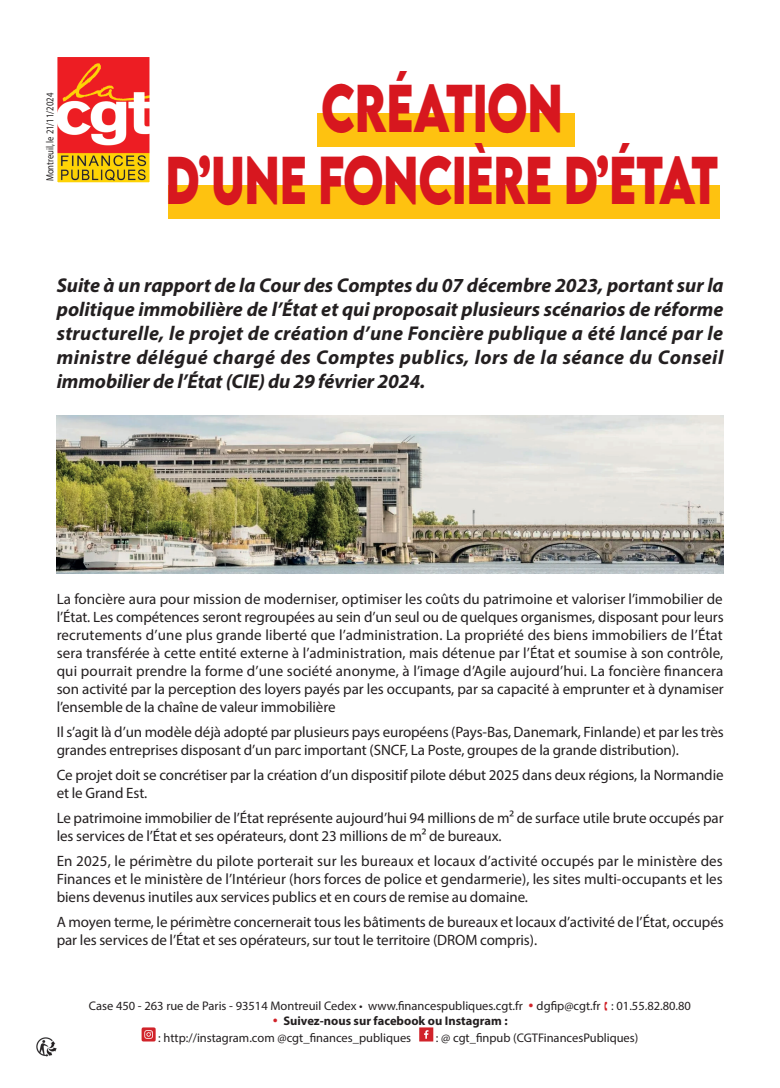
<style>
.page{position:relative;width:780px;height:1088px;background:#fff}
.page>*{position:absolute;margin:0;border:0;box-sizing:border-box;transform-origin:0 0}
.t1{font:700 60px/72px "LEMONMILK";letter-spacing:-.01em;color:#d7171f;text-align:center;scale:.72 1}
.t2{font:italic 700 20px/24px "Myriad Pro";letter-spacing:-.005em;color:#231f20;text-align:justify}
.t3{font:15px/18px "Myriad Pro";letter-spacing:-.005em;color:#231f20}
.t4{font:12.5px/16.5px "Myriad Pro";color:#231f20}
.t5{font:10.38px "Myriad Pro";color:#231f20;scale:.84 1}
.s1{color:#d1232a}
.s2{font-weight:700}
</style>
<div class="page">
<div style="left:317px;top:113px;width:257px;height:34px;background:#fec210"></div>
<div style="left:168px;top:185px;width:551px;height:34px;background:#fec210"></div>
<img style="left:59px;top:58px;width:89px;height:123px">
<div style="left:56px;top:55px;width:95px;height:129px;border:2px solid #fff"></div>
<img style="left:37px;top:1037px;width:20px;height:19px">
<svg style="left:141px;top:1027px;width:15px;height:14px"></svg>
<svg style="left:419px;top:1027px;width:14px;height:14px"></svg>
<img style="left:57px;top:415px;width:666px;height:158px">
<p class="t5" style="left:44px;top:181px;width:107px;rotate:-90deg">Montreuil, le 21/11/2024</p>
<h1 class="t1" style="left:165px;top:73px;width:769px">CRÉATION<br>D’UNE FONCIÈRE D’ÉTAT</h1>
<p class="t2" style="left:57px;top:272px;width:668px">Suite à un rapport de la Cour des Comptes du 07 décembre 2023, portant sur la politique immobilière de l’État et qui proposait plusieurs scénarios de réforme structurelle, le projet de création d’une Foncière publique a été lancé par le ministre délégué chargé des Comptes publics, lors de la séance du Conseil immobilier de l’État (CIE) du 29 février 2024.</p>
<p class="t3" style="left:57px;top:589px;width:668px;text-align:justify">La foncière aura pour mission de moderniser, optimiser les coûts du patrimoine et valoriser l’immobilier de l’État. Les compétences seront regroupées au sein d’un seul ou de quelques organismes, disposant pour leurs recrutements d’une plus grande liberté que l’administration. La propriété des biens immobiliers de l’État sera transférée à cette entité externe à l’administration, mais détenue par l’État et soumise à son contrôle, qui pourrait prendre la forme d’une société anonyme, à l’image d’Agile aujourd’hui. La foncière financera son activité par la perception des loyers payés par les occupants, par sa capacité à emprunter et à dynamiser l’ensemble de la chaîne de valeur immobilière</p>
<p class="t3" style="left:57px;top:723px;width:668px">Il s’agit là d’un modèle déjà adopté par plusieurs pays européens (Pays-Bas, Danemark, Finlande) et par les très grandes entreprises disposant d’un parc important (SNCF, La Poste, groupes de la grande distribution).</p>
<p class="t3" style="left:57px;top:766px;width:668px">Ce projet doit se concrétiser par la création d’un dispositif pilote début 2025 dans deux régions, la Normandie et le Grand Est.</p>
<p class="t3" style="left:57px;top:809px;width:668px">Le patrimoine immobilier de l’État représente aujourd’hui 94 millions de m² de surface utile brute occupés par les services de l’État et ses opérateurs, dont 23 millions de m² de bureaux.</p>
<p class="t3" style="left:57px;top:852px;width:667px;text-align:justify">En 2025, le périmètre du pilote porterait sur les bureaux et locaux d’activité occupés par le ministère des Finances et le ministère de l’Intérieur (hors forces de police et gendarmerie), les sites multi-occupants et les biens devenus inutiles aux services publics et en cours de remise au domaine.</p>
<p class="t3" style="left:57px;top:913px;width:668px">A moyen terme, le périmètre concernerait tous les bâtiments de bureaux et locaux d’activité de l’État, occupés par les services de l’État et ses opérateurs, sur tout le territoire (DROM compris).</p>
<p class="t4" style="left:89px;top:997px;width:603px">Case 450 - 263 rue de Paris - 93514 Montreuil Cedex • www.financespubliques.cgt.fr <span class="s1">•</span> dgfip@cgt.fr : 01.55.82.80.80</p>
<p class="t4" style="left:158px;top:1012px;width:351px;text-indent:114px"><span class="s1">•</span> <span class="s2">Suivez-nous sur facebook ou Instagram : </span>: http://instagram.com @cgt_finances_publiques</p>
<p class="t4" style="left:436px;top:1029px;width:204px">: @ cgt_finpub (CGTFinancesPubliques)</p>
</div>
